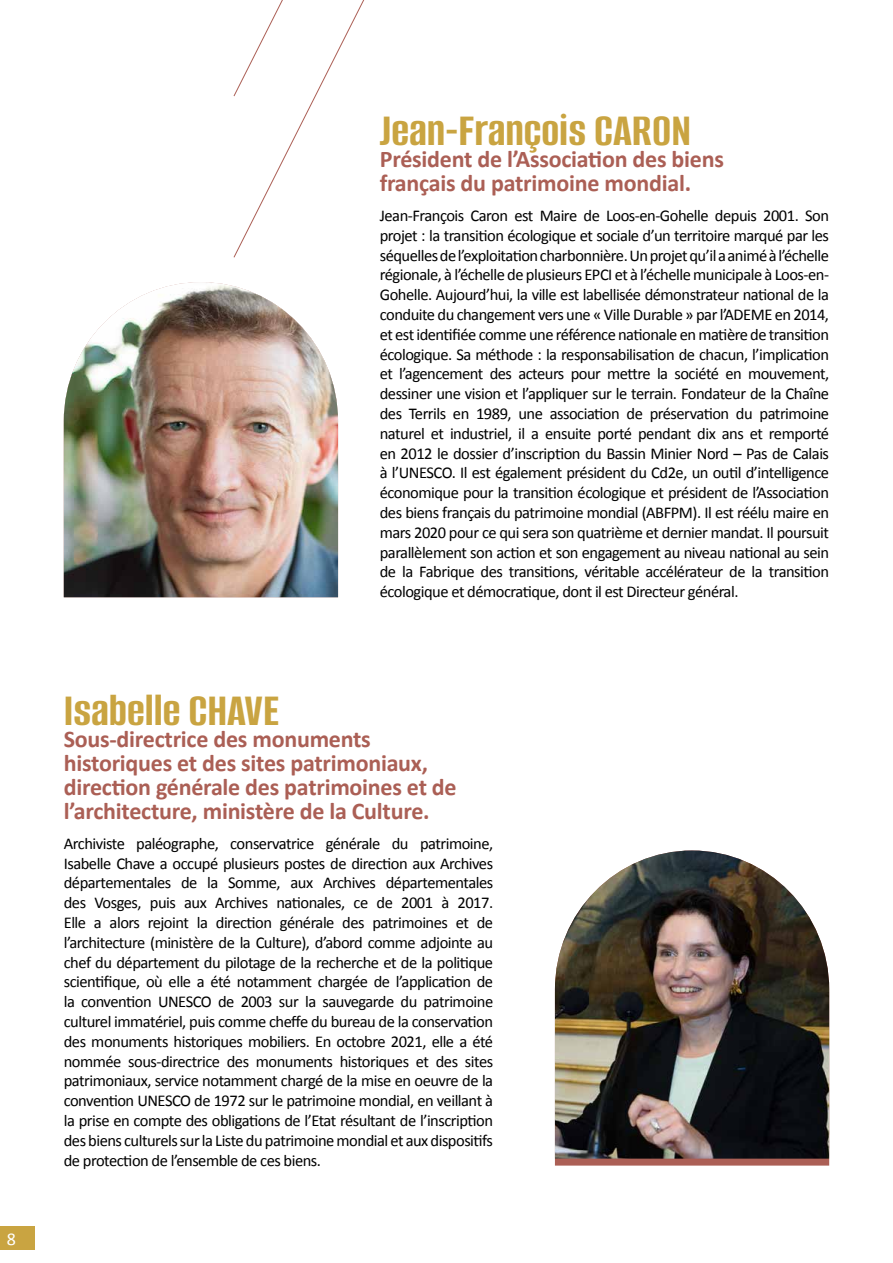
<style>
.page{position:relative;width:893px;height:1263px;background:#fff}
.page>*{position:absolute;margin:0;border:0;box-sizing:border-box;transform-origin:0 0}
.t1{font:700 48px "Alumni Sans";color:#c9a441}
.t2{font:700 24px/24px "Calibri";letter-spacing:-.01em;color:#ab5f55}
.t3{font:18px "Calibri";color:#fff}
.t4{font:16.5px/19.8px "Calibri";letter-spacing:-.03em;color:#000;text-align:justify}
</style>
<div class="page">
<div style="left:0;top:1226px;width:34px;height:24px;background:#c9a441"></div>
<svg style="left:233px;top:97px;width:83px;height:161px"></svg>
<svg style="left:233px;top:0;width:131px;height:97px"></svg>
<img style="left:64px;top:282px;width:274px;height:315px">
<svg style="left:555px;top:1158px;width:274px;height:7px;background:#9f5a51"></svg>
<img style="left:555px;top:850px;width:274px;height:308px">
<p class="t3" style="left:7px;top:1227px;width:11px">8</p>
<p class="t1" style="left:64px;top:686px;width:217px">Isabelle CHAVE</p>
<p class="t1" style="left:380px;top:107px;width:313px">Jean-François CARON</p>
<p class="t2" style="left:380px;top:147px;width:346px">Président de l’Association des biens</p>
<p class="t2" style="left:380px;top:171px;width:313px">français du patrimoine mondial.</p>
<p class="t4" style="left:380px;top:206px;width:451px">Jean-François Caron est Maire de Loos-en-Gohelle depuis 2001. Son projet : la transition écologique et sociale d’un territoire marqué par les séquelles de l’exploitation charbonnière. Un projet qu’il a animé à l’échelle régionale, à l’échelle de plusieurs EPCI et à l’échelle municipale à Loos-en-Gohelle. Aujourd’hui, la ville est labellisée démonstrateur national de la conduite du changement vers une « Ville Durable » par l’ADEME en 2014, et est identifiée comme une référence nationale en matière de transition écologique. Sa méthode : la responsabilisation de chacun, l’implication et l’agencement des acteurs pour mettre la société en mouvement, dessiner une vision et l’appliquer sur le terrain. Fondateur de la Chaîne des Terrils en 1989, une association de préservation du patrimoine naturel et industriel, il a ensuite porté pendant dix ans et remporté en 2012 le dossier d’inscription du Bassin Minier Nord – Pas de Calais à l’UNESCO. Il est également président du Cd2e, un outil d’intelligence économique pour la transition écologique et président de l’Association des biens français du patrimoine mondial (ABFPM). Il est réélu maire en mars 2020 pour ce qui sera son quatrième et dernier mandat. Il poursuit parallèlement son action et son engagement au niveau national au sein de la Fabrique des transitions, véritable accélérateur de la transition écologique et démocratique, dont il est Directeur général.</p>
<p class="t2" style="left:64px;top:727px;width:394px">Sous-directrice des monuments historiques et des sites patrimoniaux, direction générale des patrimoines et de l’architecture, ministère de la Culture.</p>
<p class="t4" style="left:64px;top:833px;width:431px">Archiviste paléographe, conservatrice générale du patrimoine, Isabelle Chave a occupé plusieurs postes de direction aux Archives départementales de la Somme, aux Archives départementales des Vosges, puis aux Archives nationales, ce de 2001 à 2017.<br>Elle a alors rejoint la direction générale des patrimoines et de l’architecture (ministère de la Culture), d’abord comme adjointe au chef du département du pilotage de la recherche et de la politique scientifique, où elle a été notamment chargée de l’application de la convention UNESCO de 2003 sur la sauvegarde du patrimoine culturel immatériel, puis comme cheffe du bureau de la conservation des monuments historiques mobiliers. En octobre 2021, elle a été nommée sous-directrice des monuments historiques et des sites patrimoniaux, service notamment chargé de la mise en oeuvre de la convention UNESCO de 1972 sur le patrimoine mondial, en veillant à la prise en compte des obligations de l’Etat résultant de l’inscription des biens culturels sur la Liste du patrimoine mondial et aux dispositifs de protection de l’ensemble de ces biens.</p>
</div>
